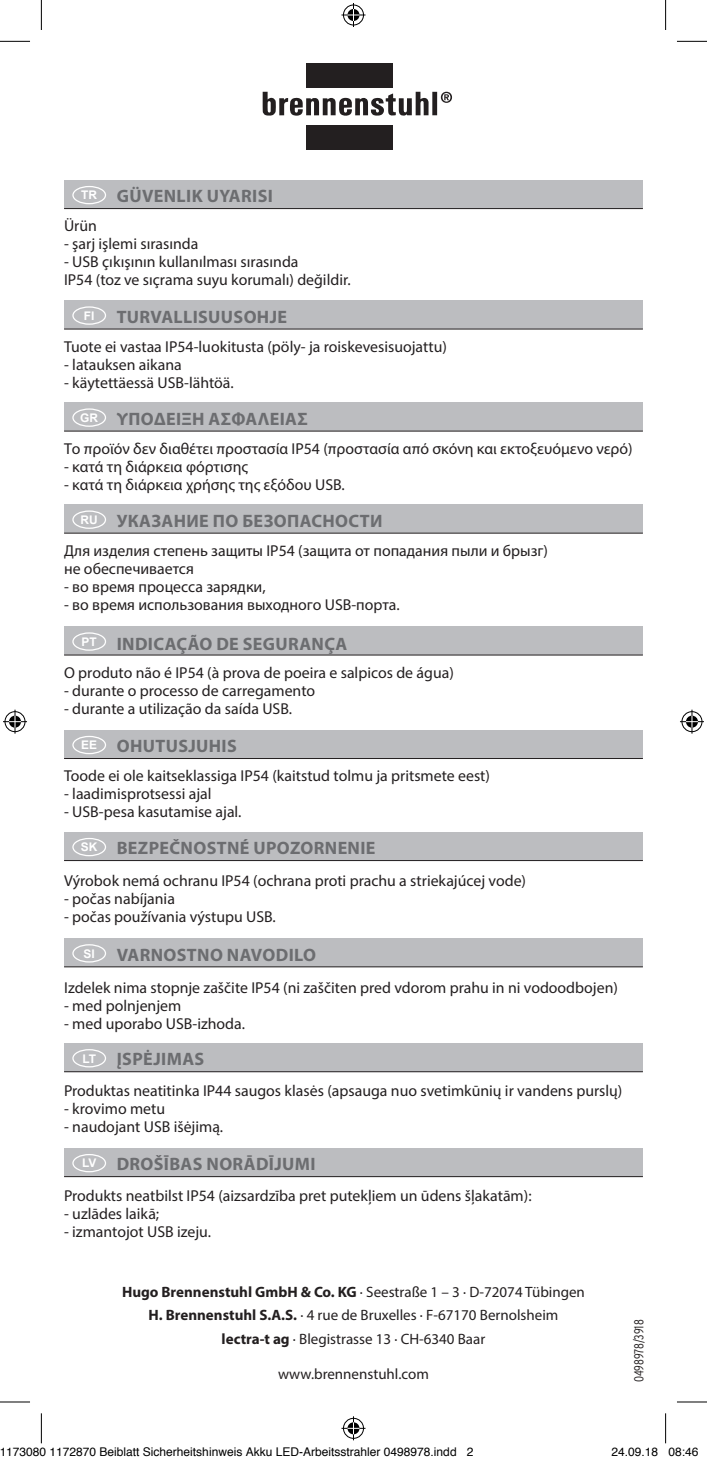
<style>
.page{position:relative;width:707px;height:1462px;background:#fff}
.page>*{position:absolute;margin:0;border:0;box-sizing:border-box;transform-origin:0 0}
.t1{font:700 18px "Myriad Pro";letter-spacing:.02em;color:#6c6d70}
.t2{font:15.8px/18px "Myriad Pro";color:#231f20}
.t3{font:15px/23.6px "Myriad Pro";color:#231f20;text-align:center}
.t4{font:300 condensed 13px "Interstate";letter-spacing:-.005em;color:#231f20}
.t5{font:12px "Helvetica";color:#000}
.s1{font-weight:700}
</style>
<div class="page">
<div style="left:306px;top:63px;width:87px;height:25px;background:#231f20"></div>
<div style="left:306px;top:125px;width:87px;height:25px;background:#231f20"></div>
<div style="left:432px;top:92px;width:5px;height:23px;background:#231f20"></div>
<svg style="left:262px;top:92px;width:166px;height:24px"></svg>
<svg style="left:440px;top:92px;width:12px;height:11px"></svg>
<div style="left:64px;top:180px;width:578px;height:29px;background:#bcbdc0"></div>
<hr style="left:64px;top:208px;width:578px;height:1px;background:#231f20">
<div style="left:72px;top:186px;width:34px;height:18px;border:1px solid #fff;border-radius:50%"></div>
<div style="left:64px;top:301px;width:578px;height:28px;background:#bcbdc0"></div>
<hr style="left:64px;top:329px;width:578px;height:1px;background:#231f20">
<div style="left:72px;top:306px;width:34px;height:19px;border:1px solid #fff;border-radius:50%"></div>
<div style="left:64px;top:403px;width:578px;height:28px;background:#bcbdc0"></div>
<hr style="left:64px;top:431px;width:578px;height:1px;background:#231f20">
<div style="left:72px;top:408px;width:34px;height:19px;border:1px solid #fff;border-radius:50%"></div>
<div style="left:64px;top:505px;width:578px;height:28px;background:#bcbdc0"></div>
<hr style="left:64px;top:533px;width:578px;height:1px;background:#231f20">
<div style="left:72px;top:510px;width:34px;height:19px;border:1px solid #fff;border-radius:50%"></div>
<div style="left:64px;top:627px;width:578px;height:28px;background:#bcbdc0"></div>
<hr style="left:64px;top:655px;width:578px;height:1px;background:#231f20">
<div style="left:72px;top:632px;width:34px;height:19px;border:1px solid #fff;border-radius:50%"></div>
<div style="left:64px;top:730px;width:578px;height:29px;background:#bcbdc0"></div>
<hr style="left:64px;top:758px;width:578px;height:1px;background:#231f20">
<div style="left:72px;top:736px;width:34px;height:18px;border:1px solid #fff;border-radius:50%"></div>
<div style="left:64px;top:832px;width:578px;height:29px;background:#bcbdc0"></div>
<hr style="left:64px;top:860px;width:578px;height:1px;background:#231f20">
<div style="left:72px;top:838px;width:34px;height:18px;border:1px solid #fff;border-radius:50%"></div>
<div style="left:64px;top:939px;width:578px;height:28px;background:#bcbdc0"></div>
<hr style="left:64px;top:966px;width:578px;height:1px;background:#231f20">
<div style="left:72px;top:944px;width:34px;height:19px;border:1px solid #fff;border-radius:50%"></div>
<div style="left:64px;top:1043px;width:578px;height:29px;background:#bcbdc0"></div>
<hr style="left:64px;top:1071px;width:578px;height:1px;background:#231f20">
<div style="left:72px;top:1049px;width:34px;height:18px;border:1px solid #fff;border-radius:50%"></div>
<div style="left:64px;top:1148px;width:578px;height:29px;background:#bcbdc0"></div>
<hr style="left:64px;top:1176px;width:578px;height:1px;background:#231f20">
<div style="left:72px;top:1154px;width:34px;height:18px;border:1px solid #fff;border-radius:50%"></div>
<hr style="left:0;top:41px;width:30px;height:1px;background:#000">
<hr style="left:676px;top:41px;width:30px;height:1px;background:#000">
<hr style="left:0;top:1402px;width:30px;height:1px;background:#000">
<hr style="left:676px;top:1402px;width:30px;height:1px;background:#000">
<hr style="left:41px;top:0;width:1px;height:30px;background:#000">
<hr style="left:41px;top:1413px;width:1px;height:30px;background:#000">
<hr style="left:665px;top:0;width:1px;height:30px;background:#000">
<hr style="left:665px;top:1413px;width:1px;height:30px;background:#000">
<svg style="left:341px;top:3px;width:24px;height:24px"></svg>
<svg style="left:341px;top:1416px;width:24px;height:24px"></svg>
<svg style="left:3px;top:710px;width:24px;height:24px"></svg>
<svg style="left:680px;top:710px;width:23px;height:24px"></svg>
<p class="t1" style="left:81px;top:184px;width:193px"><sup>TR</sup> GÜVENLIK UYARISI</p>
<p class="t2" style="left:64px;top:217px;width:34px">Ürün</p>
<p class="t2" style="left:64px;top:235px;width:136px">- şarj işlemi sırasında</p>
<p class="t2" style="left:64px;top:253px;width:288px">- USB çıkışının kullanılması sırasında<br>IP54 (toz ve sıçrama suyu korumalı) değildir.</p>
<p class="t1" style="left:84px;top:305px;width:204px"><sup>FI</sup> TURVALLISUUSOHJE</p>
<p class="t2" style="left:64px;top:337px;width:384px">Tuote ei vastaa IP54-luokitusta (pöly- ja roiskevesisuojattu)</p>
<p class="t2" style="left:64px;top:355px;width:119px">- latauksen aikana</p>
<p class="t2" style="left:64px;top:373px;width:171px">- käytettäessä USB-lähtöä.</p>
<p class="t1" style="left:80px;top:407px;width:229px"><sup>GR</sup> ΥΠΌΔΕΙΞΗ ΑΣΦΑΛΕΊΑΣ</p>
<p class="t2" style="left:64px;top:439px;width:570px">Το προϊόν δεν διαθέτει προστασία IP54 (προστασία από σκόνη και εκτοξευόμενο νερό)</p>
<p class="t2" style="left:64px;top:457px;width:185px">- κατά τη διάρκεια φόρτισης</p>
<p class="t2" style="left:64px;top:475px;width:282px">- κατά τη διάρκεια χρήσης της εξόδου USB.</p>
<p class="t1" style="left:81px;top:509px;width:303px"><sup>RU</sup> УКАЗАНИЕ ПО БЕЗОПАСНОСТИ</p>
<p class="t2" style="left:64px;top:541px;width:485px">Для изделия степень защиты IP54 (защита от попадания пыли и брызг) не обеспечивается</p>
<p class="t2" style="left:64px;top:577px;width:203px">- во время процесса зарядки,</p>
<p class="t2" style="left:64px;top:595px;width:337px">- во время использования выходного USB-порта.</p>
<p class="t1" style="left:82px;top:632px;width:267px"><sup>PT</sup> INDICAÇÃO DE SEGURANÇA</p>
<p class="t2" style="left:64px;top:663px;width:391px">O produto não é IP54 (à prova de poeira e salpicos de água)</p>
<p class="t2" style="left:64px;top:681px;width:252px">- durante o processo de carregamento</p>
<p class="t2" style="left:64px;top:699px;width:229px">- durante a utilização da saída USB.</p>
<p class="t1" style="left:81px;top:734px;width:157px"><sup>EE</sup> OHUTUSJUHIS</p>
<p class="t2" style="left:64px;top:767px;width:427px">Toode ei ole kaitseklassiga IP54 (kaitstud tolmu ja pritsmete eest)</p>
<p class="t2" style="left:64px;top:785px;width:149px">- laadimisprotsessi ajal</p>
<p class="t2" style="left:64px;top:803px;width:179px">- USB-pesa kasutamise ajal.</p>
<p class="t1" style="left:81px;top:836px;width:296px"><sup>SK</sup> BEZPEČNOSTNÉ UPOZORNENIE</p>
<p class="t2" style="left:64px;top:872px;width:463px">Výrobok nemá ochranu IP54 (ochrana proti prachu a striekajúcej vode)</p>
<p class="t2" style="left:64px;top:890px;width:112px">- počas nabíjania</p>
<p class="t2" style="left:64px;top:908px;width:213px">- počas používania výstupu USB.</p>
<p class="t1" style="left:84px;top:943px;width:234px"><sup>SI</sup> VARNOSTNO NAVODILO</p>
<p class="t2" style="left:64px;top:978px;width:555px">Izdelek nima stopnje zaščite IP54 (ni zaščiten pred vdorom prahu in ni vodoodbojen)</p>
<p class="t2" style="left:64px;top:996px;width:119px">- med polnjenjem</p>
<p class="t2" style="left:64px;top:1014px;width:182px">- med uporabo USB-izhoda.</p>
<p class="t1" style="left:82px;top:1048px;width:123px"><sup>LT</sup> ĮSPĖJIMAS</p>
<p class="t2" style="left:64px;top:1081px;width:559px">Produktas neatitinka IP44 saugos klasės (apsauga nuo svetimkūnių ir vandens purslų)</p>
<p class="t2" style="left:64px;top:1099px;width:102px">- krovimo metu</p>
<p class="t2" style="left:64px;top:1117px;width:161px">- naudojant USB išėjimą.</p>
<p class="t1" style="left:82px;top:1152px;width:235px"><sup>LV</sup> DROŠĪBAS NORĀDĪJUMI</p>
<p class="t2" style="left:64px;top:1186px;width:469px">Produkts neatbilst IP54 (aizsardzība pret putekļiem un ūdens šļakatām):</p>
<p class="t2" style="left:64px;top:1204px;width:97px">- uzlādes laikā;</p>
<p class="t2" style="left:64px;top:1222px;width:148px">- izmantojot USB izeju.</p>
<p class="t3" style="left:122px;top:1279px;width:464px"><span class="s1">Hugo Brennenstuhl GmbH &amp; Co. KG</span> · Seestraße 1 – 3 · D-72074 Tübingen<br><span class="s1">H. Brennenstuhl S.A.S.</span> · 4 rue de Bruxelles · F-67170 Bernolsheim<br><span class="s1">lectra-t ag</span> · Blegistrasse 13 · CH-6340 Baar</p>
<p class="t3" style="left:278px;top:1362px;width:152px">www.brennenstuhl.com</p>
<p class="t4" style="left:630px;top:1382px;width:64px;rotate:-90deg">0498978/3918</p>
<p class="t5" style="left:-1px;top:1443px;width:475px">1173080 1172870 Beiblatt Sicherheitshinweis Akku LED-Arbeitsstrahler 0498978.indd 2</p>
<p class="t5" style="left:611px;top:1443px;width:88px">24.09.18 08:46</p>
</div>
